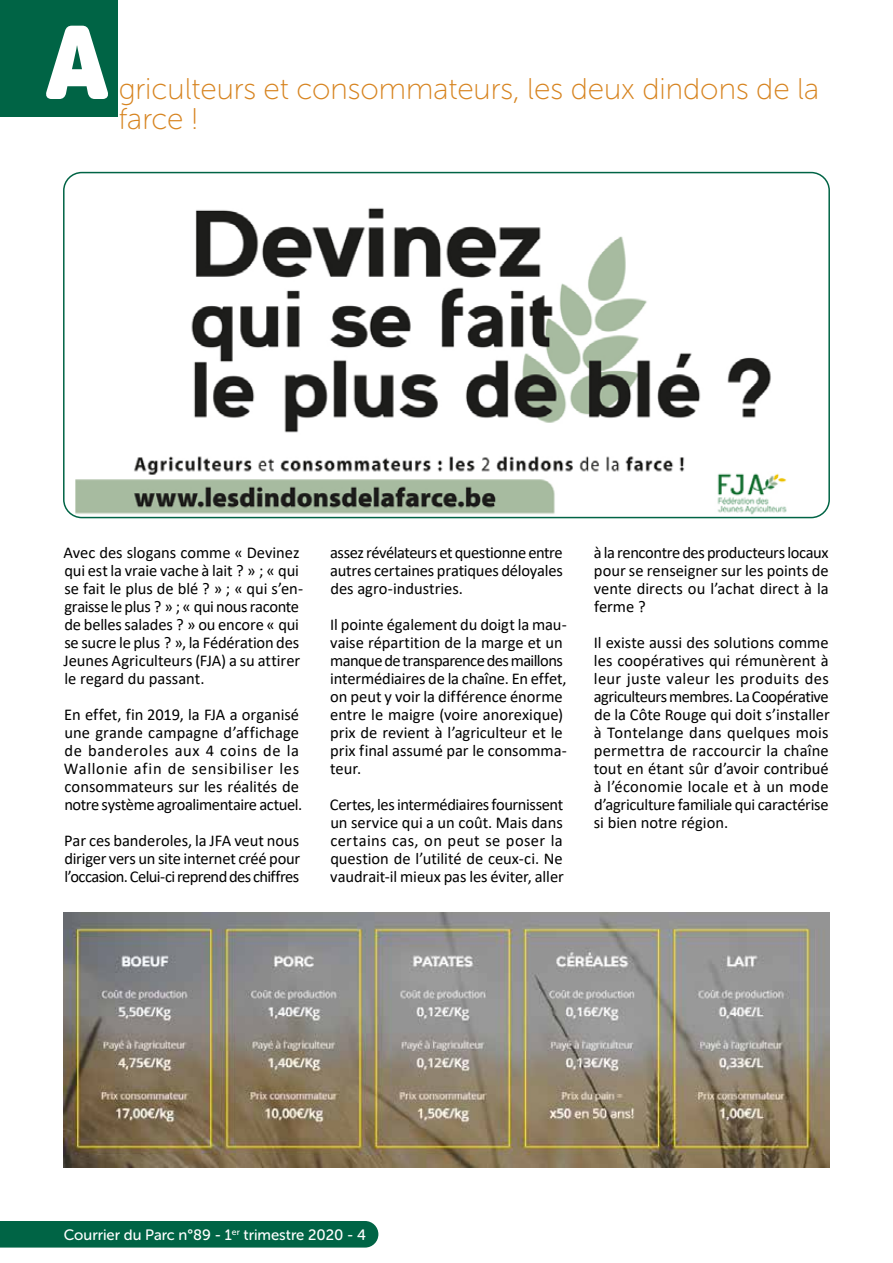
<style>
.page{position:relative;width:893px;height:1263px;background:#fff}
.page>*{position:absolute;margin:0;border:0;box-sizing:border-box;transform-origin:0 0}
.t1{font:102px "Museo Sans Rounded";color:#fff;scale:.92 1}
.t2{font:30px/30px "Museo Sans Rounded 100";color:#d78420}
.t3{font:16.5px/18px "Calibri";letter-spacing:-.005em;color:#000;text-align:justify}
.t4{font:15px "Museo Sans Rounded 500";color:#fff}
</style>
<div class="page">
<div style="left:0;top:0;width:118px;height:117px;background:#006445"></div>
<div style="left:0;top:1221px;width:378px;height:26px;background:#006445"></div>
<img style="left:75px;top:208px;width:743px;height:310px">
<div style="left:63px;top:172px;width:767px;height:346px;border:2px solid #006445;border-radius:18px"></div>
<img style="left:64px;top:912px;width:765px;height:255px">
<h1 class="t1" style="left:45px;top:4px;width:70px">A</h1>
<h2 class="t2" style="left:119px;top:74px;width:702px">griculteurs et consommateurs, les deux dindons de la farce !</h2>
<p class="t3" style="left:64px;top:543px;width:241px;text-align:left">Avec des slogans comme « Devinez qui est la vraie vache à lait ? » ; « qui se fait le plus de blé ? » ; « qui s’en&shy;graisse le plus ? » ; « qui nous raconte de belles salades ? » ou encore « qui se sucre le plus ? », la Fédération des Jeunes Agriculteurs (FJA) a su attirer le regard du passant.</p>
<p class="t3" style="left:64px;top:705px;width:240px;text-align:left">En effet, fin 2019, la FJA a organisé une grande campagne d’affichage de banderoles aux 4 coins de la Wallonie afin de sensibiliser les consommateurs sur les réalités de notre système agroalimentaire actuel.</p>
<p class="t3" style="left:64px;top:831px;width:238px">Par ces banderoles, la JFA veut nous diriger vers un site internet créé pour l’occasion. Celui-ci reprend des chiffres</p>
<p class="t3" style="left:330px;top:543px;width:234px">assez révélateurs et questionne entre autres certaines pratiques déloyales des agro-industries.</p>
<p class="t3" style="left:330px;top:615px;width:238px;text-align:left">Il pointe également du doigt la mau&shy;vaise répartition de la marge et un manque de transparence des maillons intermédiaires de la chaîne. En effet, on peut y voir la différence énorme entre le maigre (voire anorexique) prix de revient à l’agriculteur et le prix final assumé par le consomma&shy;teur.</p>
<p class="t3" style="left:330px;top:795px;width:235px">Certes, les intermédiaires fournissent un service qui a un coût. Mais dans certains cas, on peut se poser la question de l’utilité de ceux-ci. Ne vaudrait-il mieux pas les éviter, aller</p>
<p class="t3" style="left:594px;top:543px;width:236px">à la rencontre des producteurs locaux pour se renseigner sur les points de vente directs ou l’achat direct à la ferme ?</p>
<p class="t3" style="left:594px;top:633px;width:237px">Il existe aussi des solutions comme les coopératives qui rémunèrent à leur juste valeur les produits des agriculteurs membres. La Coopérative de la Côte Rouge qui doit s’installer à Tontelange dans quelques mois permettra de raccourcir la chaîne tout en étant sûr d’avoir contribué à l’économie locale et à un mode d’agriculture familiale qui caractérise si bien notre région.</p>
<p class="t4" style="left:64px;top:1226px;width:304px">Courrier du Parc n°89 - 1<sup>er</sup> trimestre 2020 - 4</p>
</div>
